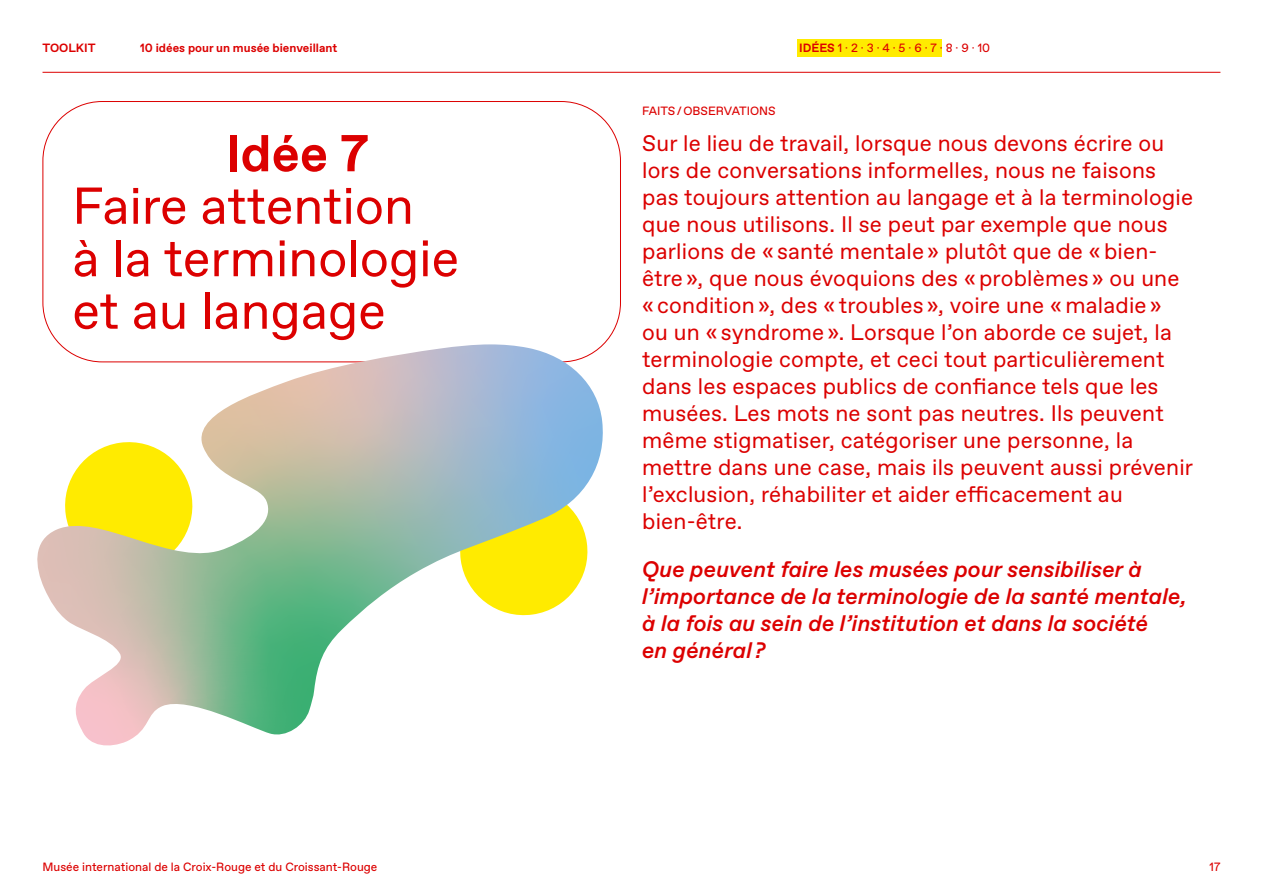
<style>
.page{position:relative;width:1263px;height:893px;background:#fff}
.page>*{position:absolute;margin:0;border:0;box-sizing:border-box;transform-origin:0 0}
.t1{font:51.75px/52.5px "ABC Favorit";color:#dc0000}
.t2{font:700 51.75px "ABC Favorit";color:#dc0000}
.t3{font:22.5px/27px "ABC Favorit";letter-spacing:.01em;color:#dc0000}
.t4{font:italic 500 22.5px/27px "ABC Favorit";color:#dc0000}
.t5{font:12px "ABC Favorit";color:#dc0000}
.t6{font:700 12px "ABC Favorit";color:#dc0000}
.s1{font-weight:700}
</style>
<div class="page">
<hr style="left:43px;top:72px;width:1177px;height:1px;background:#dc0000">
<svg style="left:37px;top:344px;width:568px;height:402px"></svg>
<div style="left:797px;top:39px;width:144px;height:18px;background:#ffeb00"></div>
<p class="t6" style="left:43px;top:40px;width:55px">TOOLKIT</p>
<p class="t6" style="left:140px;top:40px;width:199px">10 idées pour un musée bienveillant</p>
<p class="t5" style="left:799px;top:41px;width:192px"><span class="s1">IDÉES</span> 1 · 2 · 3 · 4 · 5 · 6 · 7 · 8 · 9 · 10</p>
<h1 class="t2" style="left:225px;top:122px;width:145px">Idée 7</h1>
<h1 class="t1" style="left:72px;top:181px;width:388px">Faire attention<br>à la terminologie et au langage</h1>
<p class="t5" style="left:642px;top:104px;width:135px">FAITS / OBSERVATIONS</p>
<p class="t3" style="left:642px;top:130px;width:553px">Sur le lieu de travail, lorsque nous devons écrire ou lors de conversations informelles, nous ne faisons pas toujours attention au langage et à la terminologie que nous utilisons. Il se peut par exemple que nous parlions de « santé mentale » plutôt que de « bien&shy;être », que nous évoquions des « problèmes » ou une « condition », des « troubles », voire une « maladie »<br>ou un « syndrome ». Lorsque l’on aborde ce sujet, la terminologie compte, et ceci tout particulièrement dans les espaces publics de confiance tels que les musées. Les mots ne sont pas neutres. Ils peuvent même stigmatiser, catégoriser une personne, la mettre dans une case, mais ils peuvent aussi prévenir l’exclusion, réhabiliter et aider efficacement au bien-être.</p>
<p class="t4" style="left:642px;top:556px;width:546px">Que peuvent faire les musées pour sensibiliser à l’importance de la terminologie de la santé mentale, à la fois au sein de l’institution et dans la société<br>en général ?</p>
<p class="t5" style="left:43px;top:860px;width:336px">Musée international de la Croix-Rouge et du Croissant-Rouge</p>
<p class="t5" style="left:1209px;top:860px;width:13px">17</p>
</div>
